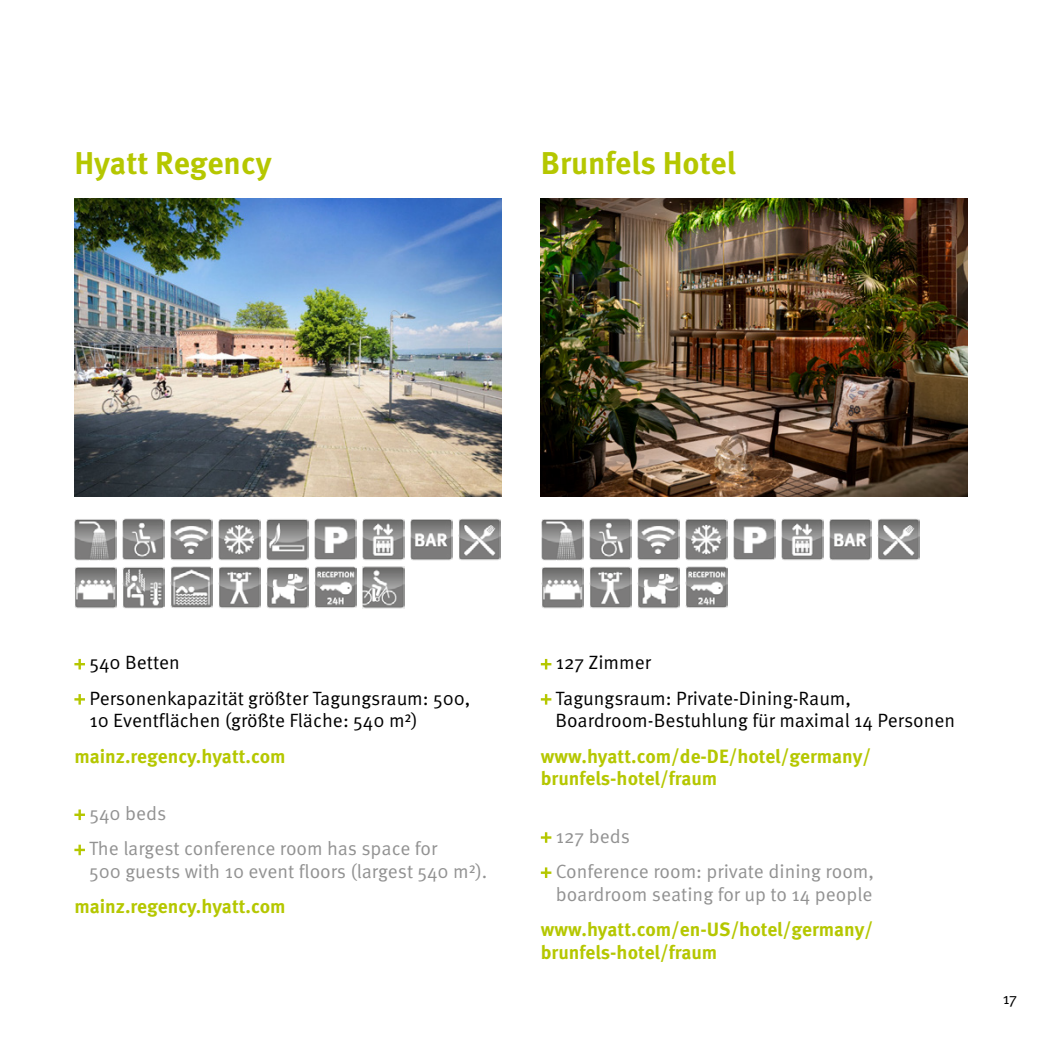
<style>
.page{position:relative;width:1042px;height:1042px;background:#fff}
.page>*{position:absolute;margin:0;border:0;box-sizing:border-box;transform-origin:0 0}
.t1{font:700 31.5px "Meta OT";color:#b5c700}
.t2{font:19.25px/35.2px "Meta OT Norm";color:#000}
.t3{font:700 19.25px/22.8px "Meta OT";color:#b5c700}
.t4{font:19.25px/35.2px "Meta OT Norm";color:#929292}
.t5{font:15.75px "Meta OT Norm";color:#000}
</style>
<div class="page">
<img style="left:74px;top:199px;width:427px;height:297px">
<img style="left:541px;top:198px;width:426px;height:298px">
<img style="left:74px;top:519px;width:43px;height:42px">
<img style="left:541px;top:519px;width:42px;height:42px">
<img style="left:122px;top:518px;width:43px;height:42px">
<img style="left:589px;top:518px;width:42px;height:42px">
<img style="left:170px;top:518px;width:43px;height:43px">
<img style="left:637px;top:518px;width:42px;height:43px">
<img style="left:218px;top:519px;width:43px;height:42px">
<img style="left:685px;top:519px;width:42px;height:42px">
<img style="left:266px;top:519px;width:43px;height:42px">
<img style="left:315px;top:518px;width:42px;height:42px">
<img style="left:733px;top:518px;width:42px;height:42px">
<img style="left:363px;top:518px;width:42px;height:43px">
<img style="left:781px;top:518px;width:42px;height:43px">
<img style="left:411px;top:519px;width:42px;height:42px">
<img style="left:829px;top:519px;width:42px;height:42px">
<img style="left:459px;top:518px;width:42px;height:43px">
<img style="left:877px;top:518px;width:42px;height:43px">
<img style="left:74px;top:567px;width:43px;height:41px">
<img style="left:541px;top:567px;width:42px;height:41px">
<img style="left:122px;top:567px;width:43px;height:41px">
<img style="left:170px;top:566px;width:43px;height:42px">
<img style="left:218px;top:566px;width:43px;height:42px">
<img style="left:589px;top:566px;width:42px;height:42px">
<img style="left:266px;top:567px;width:43px;height:41px">
<img style="left:637px;top:567px;width:42px;height:41px">
<img style="left:315px;top:566px;width:42px;height:42px">
<img style="left:685px;top:566px;width:42px;height:42px">
<img style="left:363px;top:566px;width:42px;height:42px">
<svg style="left:74px;top:659px;width:11px;height:10px"></svg>
<svg style="left:74px;top:694px;width:11px;height:10px"></svg>
<svg style="left:74px;top:809px;width:11px;height:11px"></svg>
<svg style="left:74px;top:844px;width:11px;height:11px"></svg>
<svg style="left:541px;top:659px;width:10px;height:10px"></svg>
<svg style="left:541px;top:694px;width:10px;height:10px"></svg>
<svg style="left:541px;top:832px;width:10px;height:11px"></svg>
<svg style="left:541px;top:867px;width:10px;height:11px"></svg>
<h1 class="t1" style="left:74px;top:143px;width:199px">Hyatt Regency</h1>
<h1 class="t1" style="left:541px;top:143px;width:196px">Brunfels Hotel</h1>
<p class="t2" style="left:89px;top:645px;width:382px">540 Betten<br>Personenkapazität größter Tagungsraum: 500,</p>
<p class="t2" style="left:89px;top:703px;width:330px">10 Eventflächen (größte Fläche: 540 m²)</p>
<p class="t3" style="left:74px;top:745px;width:213px">mainz.regency.hyatt.com</p>
<p class="t4" style="left:89px;top:796px;width:350px">540 beds<br>The largest conference room has space for</p>
<p class="t4" style="left:89px;top:854px;width:400px">500 guests with 10 event floors (largest 540 m²).</p>
<p class="t3" style="left:74px;top:895px;width:213px">mainz.regency.hyatt.com</p>
<p class="t2" style="left:555px;top:645px;width:297px">127 Zimmer<br>Tagungsraum: Private-Dining-Raum,</p>
<p class="t2" style="left:555px;top:703px;width:401px">Boardroom-Bestuhlung für maximal 14 Personen</p>
<p class="t3" style="left:541px;top:745px;width:332px">www.hyatt.com/de-DE/hotel/germany/ brunfels-hotel/fraum</p>
<p class="t4" style="left:556px;top:819px;width:320px">127 beds<br>Conference room: private dining room,</p>
<p class="t4" style="left:556px;top:876px;width:318px">boardroom seating for up to 14 people</p>
<p class="t3" style="left:541px;top:918px;width:334px">www.hyatt.com/en-US/hotel/germany/ brunfels-hotel/fraum</p>
<p class="t5" style="left:1002px;top:989px;width:16px">17</p>
</div>
